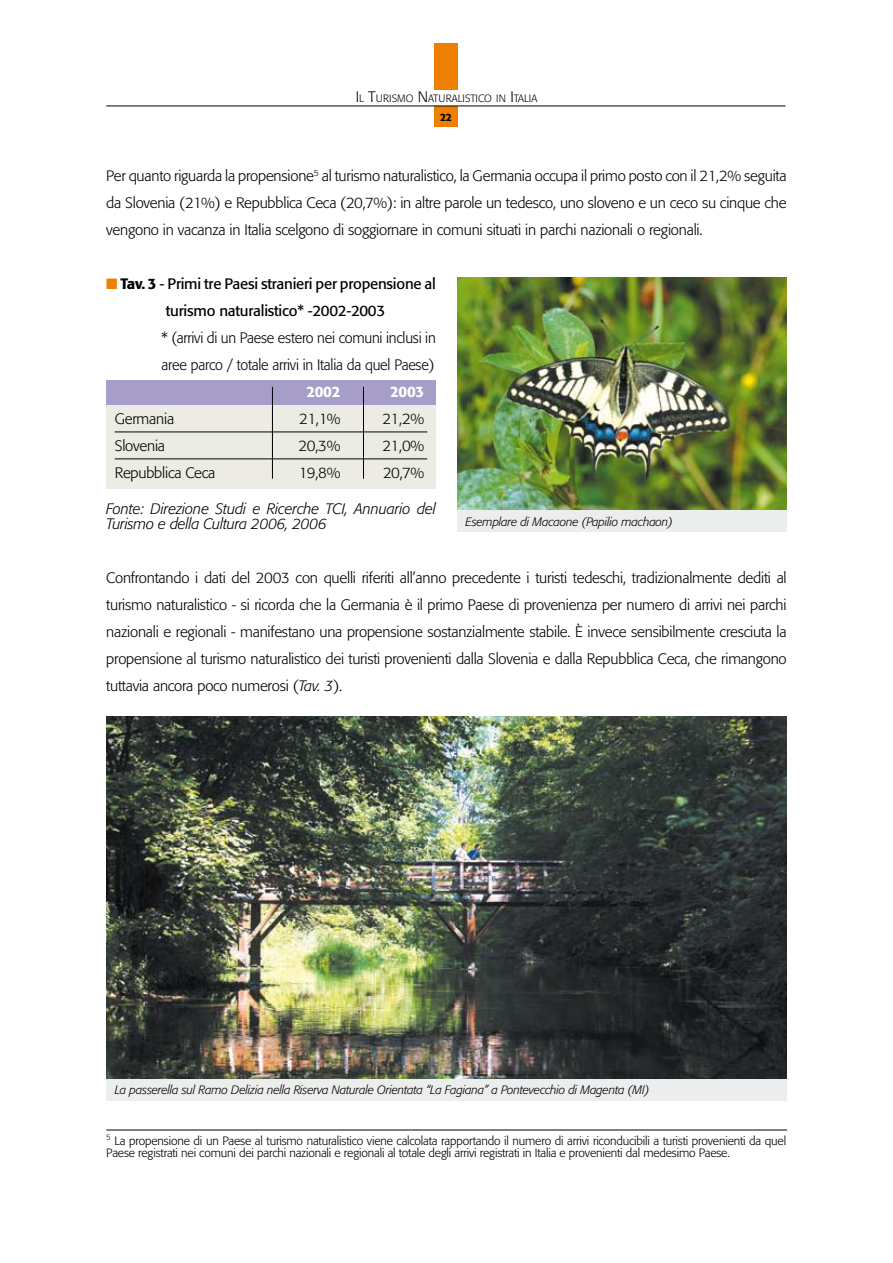
<style>
.page{position:relative;width:893px;height:1263px;background:#fff}
.page>*{position:absolute;margin:0;border:0;box-sizing:border-box;transform-origin:0 0}
.t1{font:300 15px/27px "Formata";letter-spacing:-.015em;color:#000;text-align:justify}
.t2{font:300 15px "Formata";letter-spacing:-.015em;color:#000;scale:.96 1}
.t3{font:15px "Formata";letter-spacing:-.015em;color:#000}
.t4{font:italic 300 15px/15px "Formata";letter-spacing:-.005em;color:#000}
.t5{font:500 15px "Formata";letter-spacing:-.015em;color:#fff}
.t6{font:300 12px/12px "Formata";letter-spacing:-.015em;color:#000}
.t7{font:italic 300 12px "Formata";letter-spacing:-.015em;color:#000}
.t8{font:300 10.5px/19.2px "Formata";color:#000;text-align:center}
.s1{font-size:15px}
.s2{font-weight:500}
.s3{color:#ee7f00}
.s4{font-style:italic}
</style>
<div class="page">
<div style="left:434px;top:106px;width:24px;height:21px;background:#ee7f00"></div>
<hr style="left:106px;top:106px;width:679px;height:1px;background:#000">
<div style="left:434px;top:43px;width:24px;height:46px;background:#ee7f00"></div>
<div style="left:106px;top:381px;width:330px;height:108px;background:#ecece5"></div>
<div style="left:106px;top:381px;width:330px;height:24px;background:#a69dc9"></div>
<hr style="left:106px;top:1129px;width:681px;height:1px;background:#000">
<img style="left:457px;top:277px;width:330px;height:233px">
<div style="left:457px;top:510px;width:330px;height:22px;background:#eceded"></div>
<img style="left:106px;top:717px;width:681px;height:362px">
<div style="left:106px;top:1079px;width:681px;height:21px;background:#eceded"></div>
<hr style="left:115px;top:432px;width:312px;height:1px;background:#000">
<hr style="left:115px;top:458px;width:312px;height:1px;background:#000">
<hr style="left:363px;top:387px;width:1px;height:92px;background:#000">
<hr style="left:272px;top:387px;width:1px;height:92px;background:#000">
<p class="t8" style="left:356px;top:89px;width:183px"><span class="s1">I</span> L <span class="s1">T</span>URISMO <span class="s1">N</span>ATURALISTICO IN <span class="s1">I</span>TALIA<br><span class="s2">22</span></p>
<p class="t1" style="left:106px;top:163px;width:682px">Per quanto riguarda la propensione<sup>5</sup> al turismo naturalistico, la Germania occupa il primo posto con il 21,2% seguita da Slovenia (21%) e Repubblica Ceca (20,7%): in altre parole un tedesco, uno sloveno e un ceco su cinque che vengono in vacanza in Italia scelgono di soggiornare in comuni situati in parchi nazionali o regionali.</p>
<p class="t3" style="left:106px;top:275px;width:331px"><span class="s3">■</span> <span class="s2">Tav. 3</span> - Primi tre Paesi stranieri per propensione al</p>
<p class="t3" style="left:166px;top:302px;width:221px">turismo naturalistico* -2002-2003</p>
<p class="t2" style="left:162px;top:329px;width:287px">* (arrivi di un Paese estero nei comuni inclusi in</p>
<p class="t2" style="left:162px;top:356px;width:286px">aree parco / totale arrivi in Italia da quel Paese)</p>
<p class="t5" style="left:307px;top:383px;width:36px">2002</p>
<p class="t5" style="left:390px;top:383px;width:36px">2003</p>
<p class="t1" style="left:115px;top:406px;width:61px">Germania</p>
<p class="t1" style="left:299px;top:406px;width:43px">21,1%</p>
<p class="t1" style="left:382px;top:406px;width:43px">21,2%</p>
<p class="t1" style="left:115px;top:433px;width:52px">Slovenia</p>
<p class="t1" style="left:299px;top:433px;width:43px">20,3%</p>
<p class="t1" style="left:382px;top:433px;width:43px">21,0%</p>
<p class="t1" style="left:115px;top:460px;width:102px">Repubblica Ceca</p>
<p class="t1" style="left:299px;top:460px;width:43px">19,8%</p>
<p class="t1" style="left:383px;top:460px;width:43px">20,7%</p>
<p class="t4" style="left:106px;top:502px;width:331px">Fonte: Direzione Studi e Ricerche TCI, Annuario del<br>Turismo e della Cultura 2006, 2006</p>
<p class="t1" style="left:106px;top:565px;width:682px">Confrontando i dati del 2003 con quelli riferiti all’anno precedente i turisti tedeschi, tradizionalmente dediti al turismo naturalistico - si ricorda che la Germania è il primo Paese di provenienza per numero di arrivi nei parchi nazionali e regionali - manifestano una propensione sostanzialmente stabile. È invece sensibilmente cresciuta la propensione al turismo naturalistico dei turisti provenienti dalla Slovenia e dalla Repubblica Ceca, che rimangono tuttavia ancora poco numerosi (<span class="s4">Tav. 3</span>).</p>
<p class="t7" style="left:466px;top:514px;width:209px">Esemplare di Macaone (Papilio machaon)</p>
<p class="t7" style="left:115px;top:1083px;width:536px">La passerella sul Ramo Delizia nella Riserva Naturale Orientata “La Fagiana” a Pontevecchio di Magenta (MI)</p>
<p class="t6" style="left:106px;top:1134px;width:681px"><sup>5</sup> La propensione di un Paese al turismo naturalistico viene calcolata rapportando il numero di arrivi riconducibili a turisti provenienti da quel<br>Paese registrati nei comuni dei parchi nazionali e regionali al totale degli arrivi registrati in Italia e provenienti dal medesimo Paese.</p>
</div>
